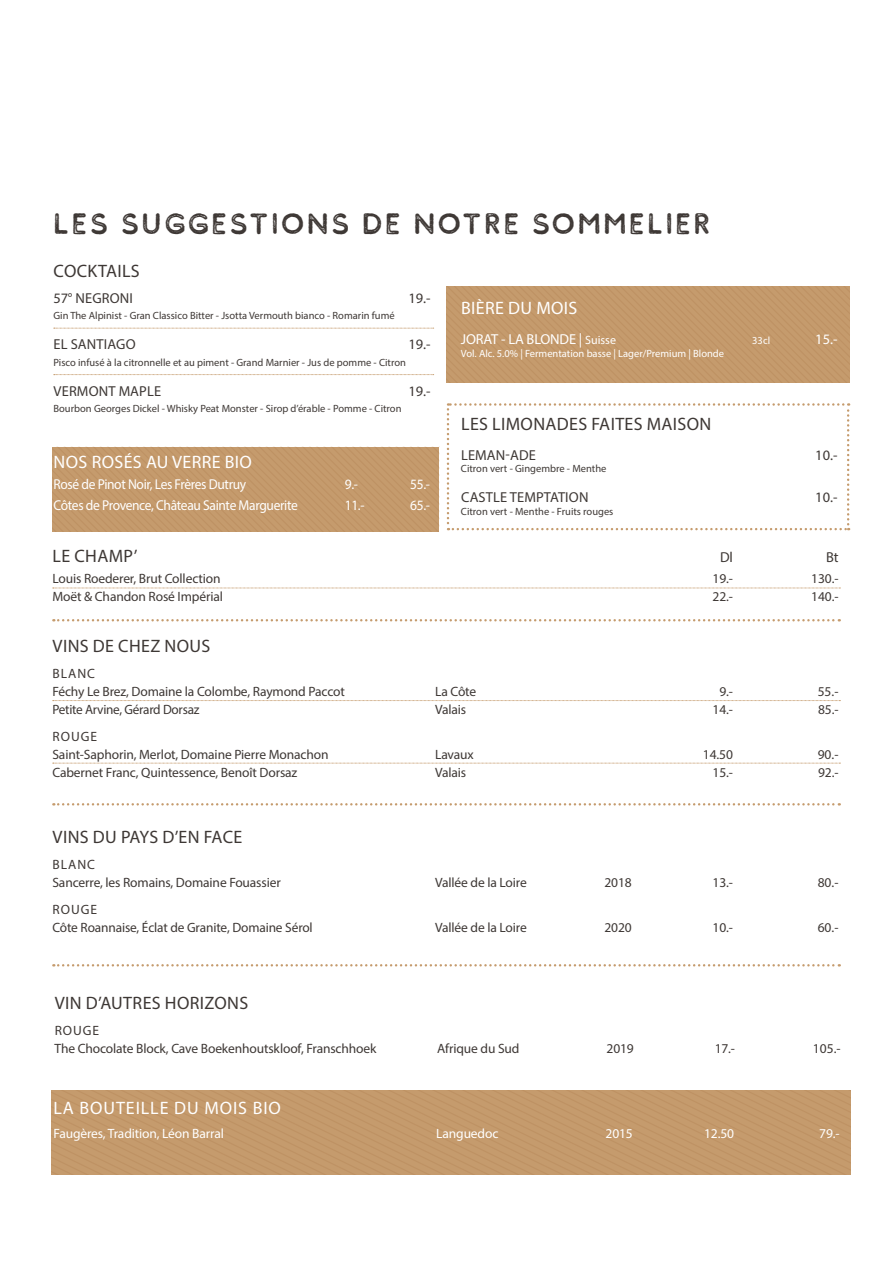
<style>
.page{position:relative;width:893px;height:1263px;background:#fff}
.page>*{position:absolute;margin:0;border:0;box-sizing:border-box;transform-origin:0 0}
.t1{font:29.4px "Comodo Stamp";letter-spacing:.05em;color:#3e3835}
.t2{font:18px "Myriad Pro";letter-spacing:.02em;color:#3e3835}
.t3{font:18px "Myriad Pro";letter-spacing:.02em;color:#fff}
.t4{font:18px "Myriad Pro";letter-spacing:.05em;color:#fff}
.t5{font:14.4px "Myriad Pro";letter-spacing:.01em;color:#3e3835}
.t6{font:14.4px "Myriad Pro";letter-spacing:-.01em;color:#fff}
.t7{font:14.25px "Myriad Pro";letter-spacing:-.025em;color:#fff;scale:.94 1}
.t8{font:13.5px "Myriad Pro";letter-spacing:-.01em;color:#3e3835}
.t9{font:13.5px "Myriad Pro";letter-spacing:-.01em;color:#fff}
.t10{font:10.5px "Myriad Pro";color:#3e3835}
.t11{font:10.5px "Myriad Pro";color:#fff}
.s1{font-size:12px}
</style>
<div class="page">
<svg style="left:51px;top:1090px;width:799px;height:85px;background:#c3996b"></svg>
<svg style="left:446px;top:286px;width:404px;height:96px;background:#c3986a"></svg>
<svg style="left:54px;top:328px;width:380px;height:1px"></svg>
<svg style="left:54px;top:374px;width:380px;height:1px"></svg>
<svg style="left:53px;top:619px;width:787px;height:2px"></svg>
<svg style="left:53px;top:803px;width:787px;height:2px"></svg>
<svg style="left:53px;top:964px;width:787px;height:2px"></svg>
<svg style="left:53px;top:588px;width:787px;height:1px"></svg>
<svg style="left:53px;top:700px;width:787px;height:1px"></svg>
<svg style="left:53px;top:763px;width:787px;height:1px"></svg>
<svg style="left:447px;top:403px;width:402px;height:127px"></svg>
<svg style="left:52px;top:447px;width:387px;height:84px;background:#c3986a"></svg>
<p class="t1" style="left:53px;top:204px;width:660px">LES SUGGESTIONS DE NOTRE SOMMELIER</p>
<p class="t2" style="left:54px;top:260px;width:88px">COCKTAILS</p>
<p class="t5" style="left:53px;top:289px;width:81px">57° NEGRONI</p>
<p class="t5" style="left:408px;top:289px;width:24px">19.-</p>
<p class="t10" style="left:53px;top:309px;width:343px">Gin The Alpinist - Gran Classico Bitter - Jsotta Vermouth bianco - Romarin fumé</p>
<p class="t5" style="left:54px;top:336px;width:84px">EL SANTIAGO</p>
<p class="t5" style="left:408px;top:336px;width:24px">19.-</p>
<p class="t10" style="left:53px;top:356px;width:354px">Pisco infusé à la citronnelle et au piment - Grand Marnier - Jus de pomme - Citron</p>
<p class="t5" style="left:54px;top:382px;width:109px">VERMONT MAPLE</p>
<p class="t5" style="left:408px;top:382px;width:24px">19.-</p>
<p class="t10" style="left:53px;top:402px;width:350px">Bourbon Georges Dickel - Whisky Peat Monster - Sirop d’érable - Pomme - Citron</p>
<p class="t3" style="left:54px;top:451px;width:200px">NOS ROSÉS AU VERRE BIO</p>
<p class="t7" style="left:53px;top:475px;width:207px">Rosé de Pinot Noir, Les Frères Dutruy</p>
<p class="t7" style="left:345px;top:475px;width:16px">9.-</p>
<p class="t7" style="left:410px;top:475px;width:23px">55.-</p>
<p class="t7" style="left:53px;top:496px;width:262px">Côtes de Provence, Château Sainte Marguerite</p>
<p class="t7" style="left:345px;top:496px;width:23px">11.-</p>
<p class="t7" style="left:410px;top:496px;width:23px">65.-</p>
<p class="t3" style="left:461px;top:297px;width:118px">BIÈRE DU MOIS</p>
<p class="t6" style="left:461px;top:331px;width:157px">JORAT - LA BLONDE | <span class="s1">Suisse</span></p>
<p class="t11" style="left:752px;top:334px;width:19px">33cl</p>
<p class="t6" style="left:815px;top:331px;width:24px">15.-</p>
<p class="t11" style="left:461px;top:347px;width:265px">Vol. Alc. 5.0% | Fermentation basse | Lager/Premium | Blonde</p>
<p class="t2" style="left:461px;top:413px;width:252px">LES LIMONADES FAITES MAISON</p>
<p class="t5" style="left:461px;top:446px;width:76px">LEMAN-ADE</p>
<p class="t5" style="left:815px;top:446px;width:24px">10.-</p>
<p class="t10" style="left:461px;top:462px;width:147px">Citron vert - Gingembre - Menthe</p>
<p class="t5" style="left:461px;top:489px;width:129px">CASTLE TEMPTATION</p>
<p class="t5" style="left:815px;top:489px;width:24px">10.-</p>
<p class="t10" style="left:461px;top:505px;width:154px">Citron vert - Menthe - Fruits rouges</p>
<p class="t2" style="left:53px;top:545px;width:86px">LE CHAMP’</p>
<p class="t5" style="left:720px;top:549px;width:14px">Dl</p>
<p class="t5" style="left:826px;top:549px;width:14px">Bt</p>
<p class="t8" style="left:52px;top:571px;width:170px">Louis Roederer, Brut Collection</p>
<p class="t8" style="left:712px;top:571px;width:22px">19.-</p>
<p class="t8" style="left:811px;top:571px;width:29px">130.-</p>
<p class="t8" style="left:52px;top:589px;width:172px">Moët &amp; Chandon Rosé Impérial</p>
<p class="t8" style="left:712px;top:589px;width:22px">22.-</p>
<p class="t8" style="left:811px;top:589px;width:29px">140.-</p>
<p class="t2" style="left:53px;top:634px;width:159px">VINS DE CHEZ NOUS</p>
<p class="t8" style="left:53px;top:665px;width:44px">BLANC</p>
<p class="t8" style="left:52px;top:683px;width:294px">Féchy Le Brez, Domaine la Colombe, Raymond Paccot</p>
<p class="t8" style="left:435px;top:683px;width:43px">La Côte</p>
<p class="t8" style="left:719px;top:683px;width:15px">9.-</p>
<p class="t8" style="left:818px;top:683px;width:22px">55.-</p>
<p class="t8" style="left:52px;top:701px;width:148px">Petite Arvine, Gérard Dorsaz</p>
<p class="t8" style="left:435px;top:701px;width:33px">Valais</p>
<p class="t8" style="left:712px;top:701px;width:22px">14.-</p>
<p class="t8" style="left:818px;top:701px;width:22px">85.-</p>
<p class="t8" style="left:53px;top:728px;width:46px">ROUGE</p>
<p class="t8" style="left:52px;top:746px;width:278px">Saint-Saphorin, Merlot, Domaine Pierre Monachon</p>
<p class="t8" style="left:435px;top:746px;width:40px">Lavaux</p>
<p class="t8" style="left:703px;top:746px;width:31px">14.50</p>
<p class="t8" style="left:818px;top:746px;width:22px">90.-</p>
<p class="t8" style="left:52px;top:764px;width:246px">Cabernet Franc, Quintessence, Benoît Dorsaz</p>
<p class="t8" style="left:435px;top:764px;width:33px">Valais</p>
<p class="t8" style="left:712px;top:764px;width:22px">15.-</p>
<p class="t8" style="left:818px;top:764px;width:22px">92.-</p>
<p class="t2" style="left:53px;top:826px;width:191px">VINS DU PAYS D’EN FACE</p>
<p class="t8" style="left:53px;top:856px;width:44px">BLANC</p>
<p class="t8" style="left:52px;top:874px;width:230px">Sancerre, les Romains, Domaine Fouassier</p>
<p class="t8" style="left:435px;top:874px;width:93px">Vallée de la Loire</p>
<p class="t8" style="left:604px;top:874px;width:29px">2018</p>
<p class="t8" style="left:712px;top:874px;width:22px">13.-</p>
<p class="t8" style="left:818px;top:874px;width:22px">80.-</p>
<p class="t8" style="left:53px;top:901px;width:46px">ROUGE</p>
<p class="t8" style="left:52px;top:919px;width:262px">Côte Roannaise, Éclat de Granite, Domaine Sérol</p>
<p class="t8" style="left:435px;top:919px;width:93px">Vallée de la Loire</p>
<p class="t8" style="left:604px;top:919px;width:29px">2020</p>
<p class="t8" style="left:712px;top:919px;width:22px">10.-</p>
<p class="t8" style="left:818px;top:919px;width:22px">60.-</p>
<p class="t2" style="left:55px;top:991px;width:195px">VIN D’AUTRES HORIZONS</p>
<p class="t8" style="left:55px;top:1022px;width:46px">ROUGE</p>
<p class="t8" style="left:55px;top:1040px;width:323px">The Chocolate Block, Cave Boekenhoutskloof, Franschhoek</p>
<p class="t8" style="left:437px;top:1040px;width:84px">Afrique du Sud</p>
<p class="t8" style="left:607px;top:1040px;width:29px">2019</p>
<p class="t8" style="left:715px;top:1040px;width:22px">17.-</p>
<p class="t8" style="left:813px;top:1040px;width:29px">105.-</p>
<p class="t4" style="left:54px;top:1097px;width:229px">LA BOUTEILLE DU MOIS BIO</p>
<p class="t9" style="left:54px;top:1125px;width:172px">Faugères, Tradition, Léon Barral</p>
<p class="t9" style="left:436px;top:1125px;width:64px">Languedoc</p>
<p class="t9" style="left:606px;top:1125px;width:29px">2015</p>
<p class="t9" style="left:704px;top:1125px;width:31px">12.50</p>
<p class="t9" style="left:819px;top:1125px;width:22px">79.-</p>
</div>
